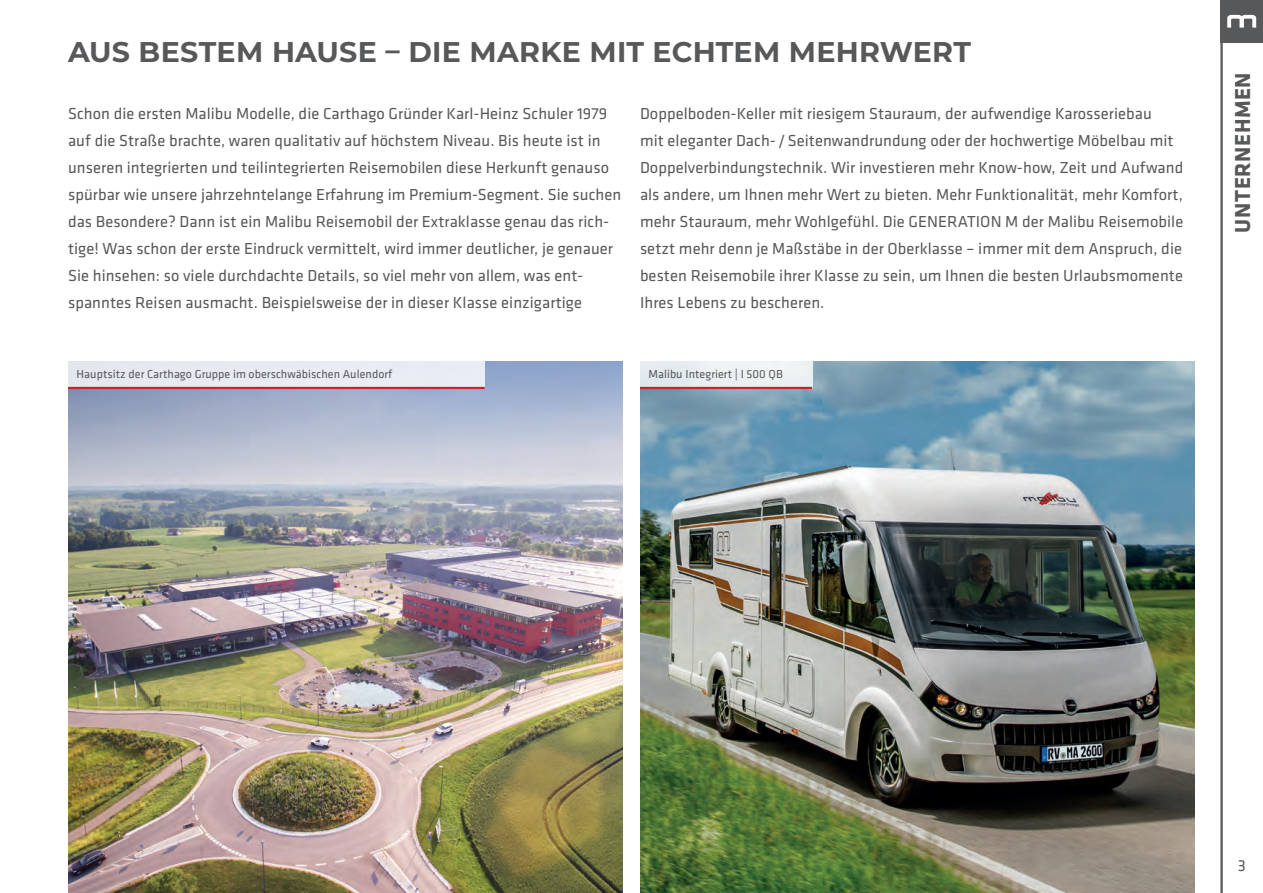
<style>
.page{position:relative;width:1263px;height:893px;background:#fff}
.page>*{position:absolute;margin:0;border:0;box-sizing:border-box;transform-origin:0 0}
.Klavika_Headline_24p{font:700 28.5px "Montserrat";letter-spacing:.01em;color:#57585a}
.t1{font:700 22.5px "Klavika Basic";letter-spacing:.025em;color:#57585a}
.Klavika_Copy_11_pt_Z{font:16.5px/27px "Klavika Basic";letter-spacing:.005em;color:#57585a}
.Klavika_BU_8pt_ZAB12{font:12px "Klavika Basic";letter-spacing:.005em;color:#57585a}
</style>
<div class="page">
<hr style="left:1220px;top:0;width:3px;height:893px;background:#57585a">
<div style="left:1220px;top:0;width:43px;height:43px;background:#57585a"></div>
<svg style="left:1227px;top:15px;width:29px;height:13px"></svg>
<img style="left:68px;top:361px;width:555px;height:532px">
<img style="left:640px;top:361px;width:555px;height:532px">
<div style="left:68px;top:361px;width:417px;height:28px;background:#e7ebf2"></div>
<hr style="left:68px;top:387px;width:417px;height:2px;background:#c8242b">
<div style="left:640px;top:361px;width:172px;height:28px;background:#eaf0f2"></div>
<hr style="left:640px;top:387px;width:172px;height:2px;background:#c8242b">
<p class="Klavika_Headline_24p" style="left:68px;top:32px;width:904px">AUS BESTEM HAUSE – DIE MARKE MIT ECHTEM MEHRWERT</p>
<p class="Klavika_Copy_11_pt_Z" style="left:68px;top:99px;width:555px">Schon die ersten Malibu Modelle, die Carthago Gründer Karl-Heinz Schuler 1979 auf die Straße brachte, waren qualitativ auf höchstem Niveau. Bis heute ist in unseren integrierten und teilintegrierten Reisemobilen diese Herkunft genauso spürbar wie unsere jahrzehntelange Erfahrung im Premium-Segment. Sie suchen das Besondere? Dann ist ein Malibu Reisemobil der Extraklasse genau das rich&shy;tige! Was schon der erste Eindruck vermittelt, wird immer deutlicher, je genauer Sie hinsehen: so viele durchdachte Details, so viel mehr von allem, was ent&shy;spanntes Reisen ausmacht. Beispielsweise der in dieser Klasse einzigartige</p>
<p class="Klavika_Copy_11_pt_Z" style="left:640px;top:99px;width:545px">Doppelboden-Keller mit riesigem Stauraum, der aufwendige Karosseriebau<br>mit eleganter Dach- / Seitenwandrundung oder der hochwertige Möbelbau mit Doppelverbindungstechnik. Wir investieren mehr Know-how, Zeit und Aufwand als andere, um Ihnen mehr Wert zu bieten. Mehr Funktionalität, mehr Komfort, mehr Stauraum, mehr Wohlgefühl. Die GENERATION M der Malibu Reisemobile setzt mehr denn je Maßstäbe in der Oberklasse – immer mit dem Anspruch, die besten Reisemobile ihrer Klasse zu sein, um Ihnen die besten Urlaubsmomente Ihres Lebens zu bescheren.</p>
<p class="Klavika_BU_8pt_ZAB12" style="left:77px;top:366px;width:317px">Hauptsitz der Carthago Gruppe im oberschwäbischen Aulendorf</p>
<p class="Klavika_BU_8pt_ZAB12" style="left:648px;top:366px;width:136px">Malibu Integriert | I 500 QB</p>
<p class="t1" style="left:1226px;top:233px;width:162px;rotate:-90deg">UNTERNEHMEN</p>
<p class="Klavika_Copy_11_pt_Z" style="left:1238px;top:852px;width:10px">3</p>
</div>
